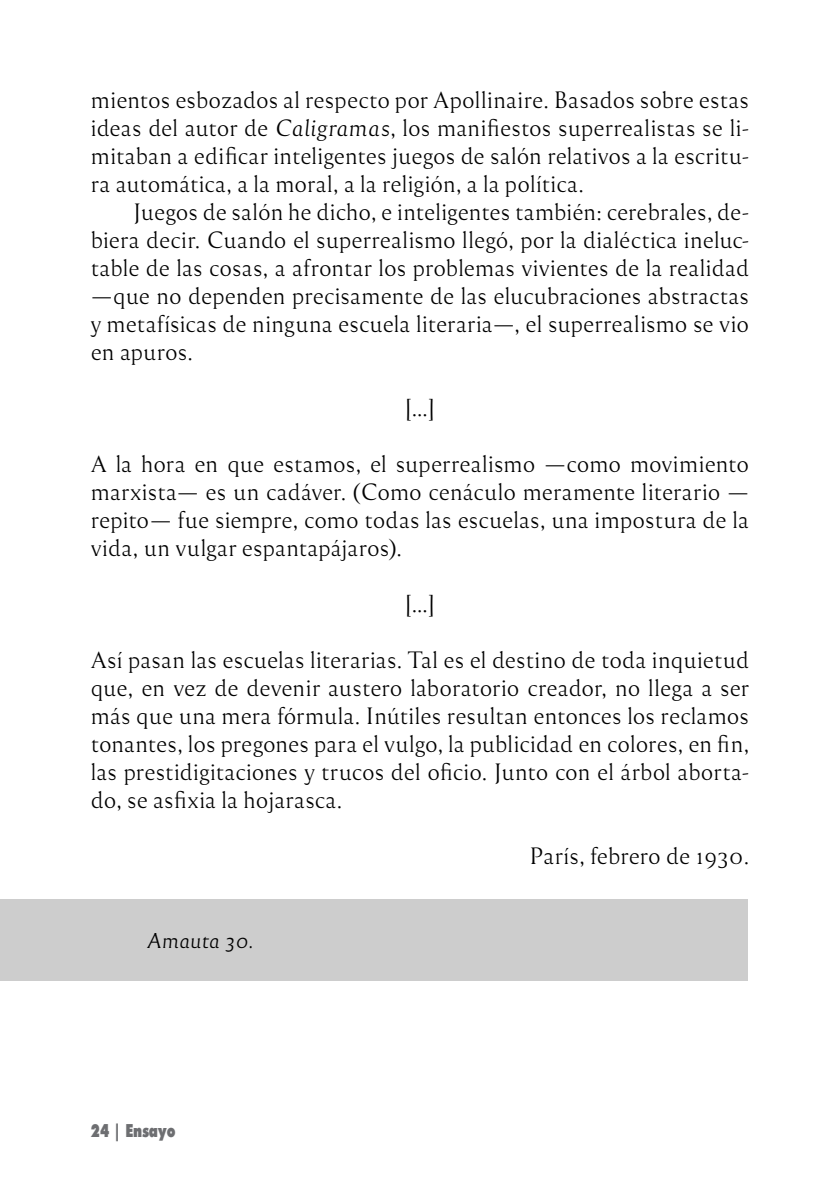
<style>
.page{position:relative;width:840px;height:1191px;background:#fff}
.page>*{position:absolute;margin:0;border:0;box-sizing:border-box;transform-origin:0 0}
.t1{font:22px/28px "Reforma 1918 Blanca";color:#000;text-align:justify}
.t2{font:20px "Reforma 1969 Blanca Italica";letter-spacing:.005em;color:#000}
.t3{font:900 18px "Futura";color:#6d6e71;scale:.75 1}
.s1{font-family:"Reforma 1918 Blanca Italica"}
.s2{font-family:"Reforma 1969 Blanca"}
</style>
<div class="page">
<div style="left:0;top:899px;width:747px;height:82px;background:#cdcdcd"></div>
<p class="t1" style="left:91px;top:86px;width:659px">mientos esbozados al respecto por Apollinaire. Basados sobre estas ideas del autor de <span class="s1">Caligramas</span>, los manifiestos superrealistas se li&shy;mitaban a edificar inteligentes juegos de salón relativos a la escritu&shy;ra automática, a la moral, a la religión, a la política.</p>
<p class="t1" style="left:91px;top:198px;width:659px;text-indent:43px">Juegos de salón he dicho, e inteligentes también: cerebrales, de&shy;biera decir. Cuando el superrealismo llegó, por la dialéctica ineluc&shy;table de las cosas, a afrontar los problemas vivientes de la realidad —que no dependen precisamente de las elucubraciones abstractas y metafísicas de ninguna escuela literaria—, el superrealismo se vio en apuros.</p>
<p class="t1" style="left:404px;top:394px;width:32px">[…]</p>
<p class="t1" style="left:91px;top:450px;width:659px">A la hora en que estamos, el superrealismo —como movimiento marxista— es un cadáver. (Como cenáculo meramente literario — repito— fue siempre, como todas las escuelas, una impostura de la vida, un vulgar espantapájaros).</p>
<p class="t1" style="left:404px;top:590px;width:32px">[…]</p>
<p class="t1" style="left:91px;top:646px;width:659px">Así pasan las escuelas literarias. Tal es el destino de toda inquietud que, en vez de devenir austero laboratorio creador, no llega a ser más que una mera fórmula. Inútiles resultan entonces los reclamos tonantes, los pregones para el vulgo, la publicidad en colores, en fin, las prestidigitaciones y trucos del oficio. Junto con el árbol aborta&shy;do, se asfixia la hojarasca.</p>
<p class="t1" style="left:529px;top:842px;width:221px">París, febrero de 1930.</p>
<p class="t2" style="left:147px;top:929px;width:107px">Amauta 30<span class="s2">.</span></p>
<p class="t3" style="left:91px;top:1117px;width:114px">24 | Ensayo</p>
</div>
